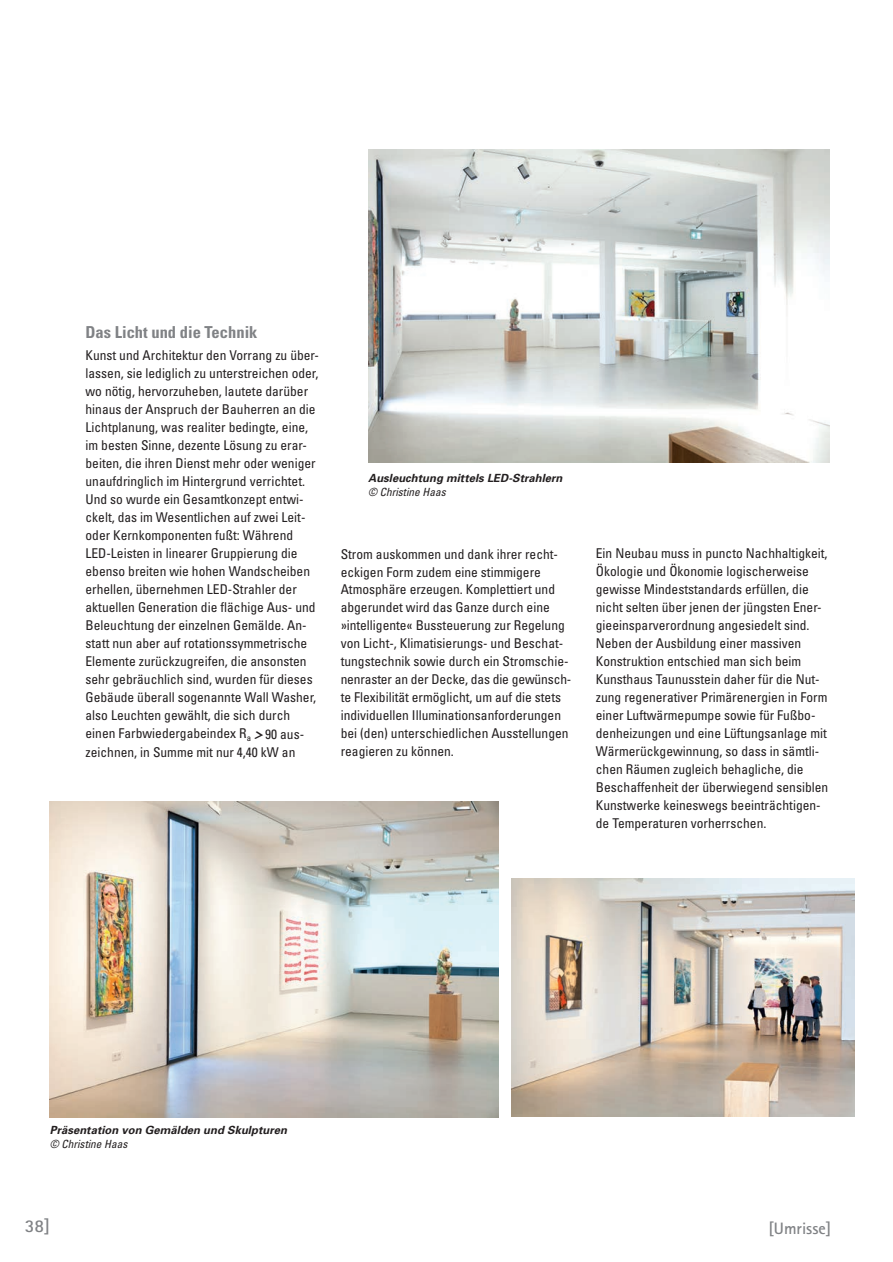
<style>
.page{position:relative;width:893px;height:1262px;background:#fff}
.page>*{position:absolute;margin:0;border:0;box-sizing:border-box;transform-origin:0 0}
.t1{font:700 18px "Rotis Sans Serif";color:#808285}
.t2{font:700 condensed 16.5px "Univers";color:#808285}
.t3{font:700 16.5px "Rotis Sans Serif";color:#808285}
.t4{font:condensed 13.5px/18px "Univers";color:#231f20}
.t5{font:italic 700 11.25px "Univers";letter-spacing:.005em;color:#231f20}
.t6{font:italic condensed 11.25px "Univers";letter-spacing:.005em;color:#231f20}
.s1{font-family:"Courier New";font-weight:700;font-style:italic;font-stretch:normal}
</style>
<div class="page">
<img style="left:369px;top:149px;width:461px;height:313px">
<img style="left:50px;top:802px;width:448px;height:315px">
<img style="left:512px;top:878px;width:343px;height:239px">
<p class="t2" style="left:85px;top:326px;width:173px">Das Licht und die Technik</p>
<p class="t4" style="left:85px;top:348px;width:235px">Kunst und Architektur den Vorrang zu über&shy;lassen, sie lediglich zu unterstreichen oder, wo nötig, hervorzuheben, lautete darüber hinaus der Anspruch der Bauherren an die Lichtplanung, was realiter bedingte, eine, im besten Sinne, dezente Lösung zu erar&shy;beiten, die ihren Dienst mehr oder weniger unaufdringlich im Hintergrund verrichtet.<br>Und so wurde ein Gesamtkonzept entwi&shy;ckelt, das im Wesentlichen auf zwei Leit&shy;oder Kernkomponenten fußt: Während LED-Leisten in linearer Gruppierung die ebenso breiten wie hohen Wandscheiben erhellen, übernehmen LED-Strahler der aktuellen Generation die flächige Aus- und Beleuchtung der einzelnen Gemälde. An&shy;statt nun aber auf rotationssymmetrische Elemente zurückzugreifen, die ansonsten sehr gebräuchlich sind, wurden für dieses Gebäude überall sogenannte Wall Washer, also Leuchten gewählt, die sich durch einen Farbwiedergabeindex R<sub>a</sub> <span class="s1">˃</span> 90 aus&shy;zeichnen, in Summe mit nur 4,40 kW an</p>
<p class="t5" style="left:368px;top:474px;width:196px">Ausleuchtung mittels LED-Strahlern</p>
<p class="t6" style="left:368px;top:487px;width:79px">© Christine Haas</p>
<p class="t4" style="left:341px;top:546px;width:232px">Strom auskommen und dank ihrer recht&shy;eckigen Form zudem eine stimmigere Atmosphäre erzeugen. Komplettiert und abgerundet wird das Ganze durch eine »intelligente« Bussteuerung zur Regelung von Licht-, Klimatisierungs- und Beschat&shy;tungstechnik sowie durch ein Stromschie&shy;nenraster an der Decke, das die gewünsch&shy;te Flexibilität ermöglicht, um auf die stets individuellen Illuminationsanforderungen bei (den) unterschiedlichen Ausstellungen reagieren zu können.</p>
<p class="t4" style="left:596px;top:546px;width:234px">Ein Neubau muss in puncto Nachhaltigkeit, Ökologie und Ökonomie logischerweise gewisse Mindeststandards erfüllen, die nicht selten über jenen der jüngsten Ener&shy;gieeinsparverordnung angesiedelt sind.<br>Neben der Ausbildung einer massiven Konstruktion entschied man sich beim Kunsthaus Taunusstein daher für die Nut&shy;zung regenerativer Primärenergien in Form einer Luftwärmepumpe sowie für Fußbo&shy;denheizungen und eine Lüftungsanlage mit Wärmerückgewinnung, so dass in sämtli&shy;chen Räumen zugleich behagliche, die Beschaffenheit der überwiegend sensiblen Kunstwerke keineswegs beeinträchtigen&shy;de Temperaturen vorherrschen.</p>
<p class="t5" style="left:50px;top:1126px;width:239px">Präsentation von Gemälden und Skulpturen</p>
<p class="t6" style="left:50px;top:1139px;width:79px">© Christine Haas</p>
<h1 class="t1" style="left:25px;top:1219px;width:27px">38]</h1>
<p class="t3" style="left:768px;top:1223px;width:64px">[Umrisse]</p>
</div>
